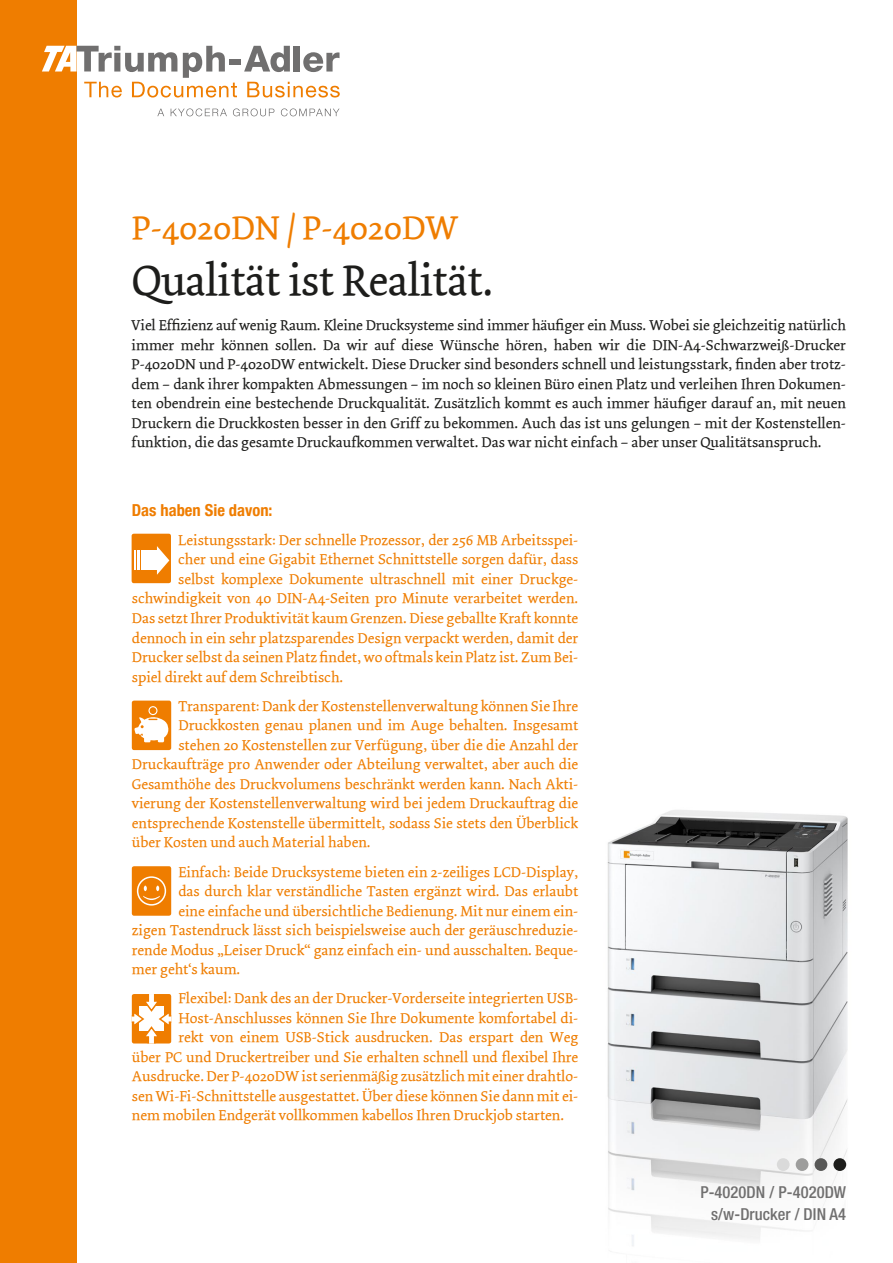
<style>
.page{position:relative;width:893px;height:1263px;background:#fff}
.page>*{position:absolute;margin:0;border:0;box-sizing:border-box;transform-origin:0 0}
.t1{font:45px "Dolly Roman";letter-spacing:-.01em;color:#1d1d1b}
.t2{font:34.5px "Dolly Roman";color:#ef7d00}
.t3{font:500 condensed 16.5px/22.5px "Helvetica Neue LT Com";letter-spacing:.005em;color:#706f6f;text-align:right}
.t4{font:700 condensed 16.5px "Helvetica Neue LT Com";color:#ef7d00}
.t5{font:15px "Dolly Roman";color:#ef7d00}
.t6{font:15px/19.5px "Dolly Roman";color:#1d1d1b;text-align:justify}
</style>
<div class="page">
<img style="left:607px;top:810px;width:241px;height:436px">
<div style="left:0;top:0;width:77px;height:1263px;background:#ef7d00"></div>
<div style="left:229px;top:59px;width:12px;height:5px;background:#706f6f"></div>
<svg style="left:244px;top:46px;width:46px;height:26px"></svg>
<div style="left:294px;top:46px;width:6px;height:26px;background:#706f6f"></div>
<svg style="left:303px;top:52px;width:37px;height:20px"></svg>
<svg style="left:42px;top:46px;width:195px;height:52px"></svg>
<svg style="left:247px;top:82px;width:93px;height:16px"></svg>
<svg style="left:157px;top:109px;width:7px;height:7px"></svg>
<svg style="left:171px;top:108px;width:56px;height:8px"></svg>
<svg style="left:233px;top:108px;width:41px;height:8px"></svg>
<svg style="left:281px;top:108px;width:58px;height:8px"></svg>
<div style="left:132px;top:866px;width:39px;height:50px;background:#ef7d00;border-radius:2px"></div>
<div style="left:137px;top:876px;width:29px;height:29px;border:2px solid #fff;border-radius:50%"></div>
<svg style="left:143px;top:886px;width:17px;height:14px"></svg>
<div style="left:132px;top:534px;width:39px;height:49px;background:#ef7d00;border-radius:2px"></div>
<div style="left:147px;top:550px;width:12px;height:20px;background:#fff"></div>
<div style="left:141px;top:550px;width:5px;height:20px;background:#fff"></div>
<hr style="left:137px;top:550px;width:3px;height:20px;background:#fff">
<hr style="left:134px;top:550px;width:2px;height:20px;background:#fff">
<svg style="left:157px;top:546px;width:12px;height:29px"></svg>
<svg style="left:132px;top:994px;width:39px;height:49px"></svg>
<div style="left:132px;top:701px;width:39px;height:49px;background:#ef7d00;border-radius:2px"></div>
<svg style="left:134px;top:713px;width:35px;height:29px"></svg>
<div style="left:148px;top:706px;width:9px;height:9px;border:1px solid #fff;border-radius:50%"></div>
<div style="left:833px;top:1158px;width:13px;height:13px;background:#1d1d1b;border-radius:50%"></div>
<div style="left:815px;top:1158px;width:12px;height:13px;background:#575756;border-radius:50%"></div>
<div style="left:777px;top:1158px;width:13px;height:13px;background:#dadada;border-radius:50%"></div>
<div style="left:796px;top:1158px;width:12px;height:13px;background:#9d9d9c;border-radius:50%"></div>
<h2 class="t2" style="left:132px;top:207px;width:328px">P-4020DN / P-4020DW</h2>
<h1 class="t1" style="left:132px;top:254px;width:363px">Qualität ist Realität.</h1>
<p class="t6" style="left:132px;top:316px;width:716px">Viel Effizienz auf wenig Raum. Kleine Drucksysteme sind immer häufiger ein Muss. Wobei sie gleichzeitig natürlich immer mehr können sollen. Da wir auf diese Wünsche hören, haben wir die DIN-A4-Schwarzweiß-Drucker P-4020DN und P-4020DW entwickelt. Diese Drucker sind besonders schnell und leistungsstark, finden aber trotz&shy;dem – dank ihrer kompakten Abmessungen – im noch so kleinen Büro einen Platz und verleihen Ihren Dokumen&shy;ten obendrein eine bestechende Druckqualität. Zusätzlich kommt es auch immer häufiger darauf an, mit neuen Druckern die Druckkosten besser in den Griff zu bekommen. Auch das ist uns gelungen – mit der Kostenstellen&shy;funktion, die das gesamte Druckaufkommen verwaltet. Das war nicht einfach – aber unser Qualitätsanspruch.</p>
<p class="t4" style="left:132px;top:500px;width:142px">Das haben Sie davon:</p>
<p class="t5" style="left:178px;top:531px;width:402px">Leistungsstark: Der schnelle Prozessor, der 256 MB Arbeitsspei-</p>
<p class="t5" style="left:178px;top:551px;width:402px">cher und eine Gigabit Ethernet Schnittstelle sorgen dafür, dass</p>
<p class="t5" style="left:178px;top:570px;width:402px">selbst komplexe Dokumente ultraschnell mit einer Druckge-</p>
<p class="t5" style="left:132px;top:590px;width:448px">schwindigkeit von 40 DIN-A4-Seiten pro Minute verarbeitet werden.</p>
<p class="t5" style="left:132px;top:609px;width:448px">Das setzt Ihrer Produktivität kaum Grenzen. Diese geballte Kraft konnte</p>
<p class="t5" style="left:132px;top:629px;width:448px">dennoch in ein sehr platzsparendes Design verpackt werden, damit der</p>
<p class="t5" style="left:132px;top:648px;width:448px">Drucker selbst da seinen Platz findet, wo oftmals kein Platz ist. Zum Bei-</p>
<p class="t5" style="left:132px;top:668px;width:213px">spiel direkt auf dem Schreibtisch.</p>
<p class="t5" style="left:178px;top:697px;width:401px">Transparent: Dank der Kostenstellenverwaltung können Sie Ihre</p>
<p class="t5" style="left:178px;top:716px;width:401px">Druckkosten genau planen und im Auge behalten. Insgesamt</p>
<p class="t5" style="left:178px;top:736px;width:401px">stehen 20 Kostenstellen zur Verfügung, über die die Anzahl der</p>
<p class="t5" style="left:132px;top:755px;width:448px">Druckaufträge pro Anwender oder Abteilung verwaltet, aber auch die</p>
<p class="t5" style="left:132px;top:775px;width:448px">Gesamthöhe des Druckvolumens beschränkt werden kann. Nach Akti-</p>
<p class="t5" style="left:132px;top:794px;width:448px">vierung der Kostenstellenverwaltung wird bei jedem Druckauftrag die</p>
<p class="t5" style="left:132px;top:814px;width:448px">entsprechende Kostenstelle übermittelt, sodass Sie stets den Überblick</p>
<p class="t5" style="left:132px;top:833px;width:240px">über Kosten und auch Material haben.</p>
<p class="t5" style="left:178px;top:863px;width:401px">Einfach: Beide Drucksysteme bieten ein 2-zeiliges LCD-Display,</p>
<p class="t5" style="left:178px;top:882px;width:401px">das durch klar verständliche Tasten ergänzt wird. Das erlaubt</p>
<p class="t5" style="left:178px;top:902px;width:401px">eine einfache und übersichtliche Bedienung. Mit nur einem ein-</p>
<p class="t5" style="left:132px;top:921px;width:448px">zigen Tastendruck lässt sich beispielsweise auch der geräuschreduzie-</p>
<p class="t5" style="left:132px;top:941px;width:448px">rende Modus „Leiser Druck“ ganz einfach ein- und ausschalten. Beque-</p>
<p class="t5" style="left:132px;top:960px;width:110px">mer geht‘s kaum.</p>
<p class="t5" style="left:178px;top:989px;width:401px">Flexibel: Dank des an der Drucker-Vorderseite integrierten USB-</p>
<p class="t5" style="left:178px;top:1009px;width:401px">Host-Anschlusses können Sie Ihre Dokumente komfortabel di-</p>
<p class="t5" style="left:178px;top:1028px;width:401px">rekt von einem USB-Stick ausdrucken. Das erspart den Weg</p>
<p class="t5" style="left:132px;top:1048px;width:448px">über PC und Druckertreiber und Sie erhalten schnell und flexibel Ihre</p>
<p class="t5" style="left:132px;top:1067px;width:448px">Ausdrucke. Der P-4020DW ist serienmäßig zusätzlich mit einer drahtlo-</p>
<p class="t5" style="left:132px;top:1087px;width:448px">sen Wi-Fi-Schnittstelle ausgestattet. Über diese können Sie dann mit ei-</p>
<p class="t5" style="left:132px;top:1106px;width:434px">nem mobilen Endgerät vollkommen kabellos Ihren Druckjob starten.</p>
<p class="t3" style="left:700px;top:1181px;width:147px">P-4020DN / P-4020DW s/w-Drucker / DIN A4</p>
</div>
